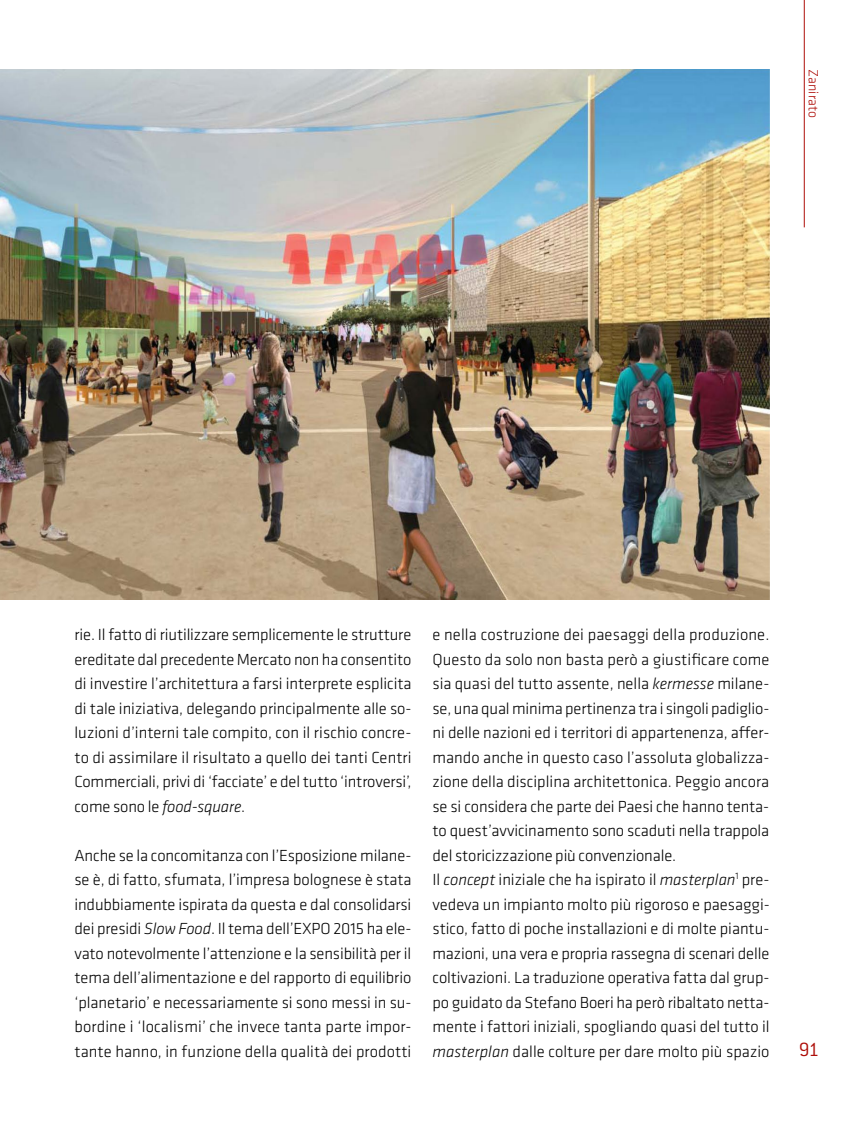
<style>
.page{position:relative;width:844px;height:1141px;background:#fff}
.page>*{position:absolute;margin:0;border:0;box-sizing:border-box;transform-origin:0 0}
.t1{font:300 21px "Conduit ITC";color:#ae0f0a}
.t2{font:300 16.62px/24.5px "Klavika";letter-spacing:-.005em;color:#000;text-align:justify}
.t3{font:300 14px "Klavika";color:#ae0f0a}
.s1{font-style:italic}
</style>
<div class="page">
<hr style="left:803px;top:0;width:1px;height:227px;background:#ae0f0a">
<img style="left:0;top:69px;width:769px;height:530px">
<p class="t3" style="left:820px;top:69px;width:50px;rotate:90deg">Zanirato</p>
<p class="t2" style="left:74px;top:623px;width:338px">rie. Il fatto di riutilizzare semplicemente le strutture ereditate dal precedente Mercato non ha consentito di investire l’architettura a farsi interprete esplicita di tale iniziativa, delegando principalmente alle so&shy;luzioni d’interni tale compito, con il rischio concre&shy;to di assimilare il risultato a quello dei tanti Centri Commerciali, privi di ‘facciate’ e del tutto ‘introversi’, come sono le <span class="s1">food-square</span>.</p>
<p class="t2" style="left:74px;top:843px;width:338px">Anche se la concomitanza con l’Esposizione milane&shy;se è, di fatto, sfumata, l’impresa bolognese è stata indubbiamente ispirata da questa e dal consolidarsi dei presidi <span class="s1">Slow Food</span>. Il tema dell’EXPO 2015 ha ele&shy;vato notevolmente l’attenzione e la sensibilità per il tema dell’alimentazione e del rapporto di equilibrio ‘planetario’ e necessariamente si sono messi in su&shy;bordine i ‘localismi’ che invece tanta parte impor&shy;tante hanno, in funzione della qualità dei prodotti</p>
<p class="t2" style="left:432px;top:623px;width:339px;text-align:left">e nella costruzione dei paesaggi della produzione.<br>Questo da solo non basta però a giustificare come sia quasi del tutto assente, nella <span class="s1">kermesse</span> milane&shy;se, una qual minima pertinenza tra i singoli padiglio&shy;ni delle nazioni ed i territori di appartenenza, affer&shy;mando anche in questo caso l’assoluta globalizza&shy;zione della disciplina architettonica. Peggio ancora se si considera che parte dei Paesi che hanno tenta&shy;to quest’avvicinamento sono scaduti nella trappola del storicizzazione più convenzionale.<br>Il <span class="s1">concept</span> iniziale che ha ispirato il <span class="s1">masterplan</span><sup>1</sup> pre&shy;vedeva un impianto molto più rigoroso e paesaggi&shy;stico, fatto di poche installazioni e di molte piantu&shy;mazioni, una vera e propria rassegna di scenari delle coltivazioni. La traduzione operativa fatta dal grup&shy;po guidato da Stefano Boeri ha però ribaltato netta&shy;mente i fattori iniziali, spogliando quasi del tutto il <span class="s1">masterplan</span> dalle colture per dare molto più spazio</p>
<p class="t1" style="left:798px;top:1038px;width:22px">91</p>
</div>
